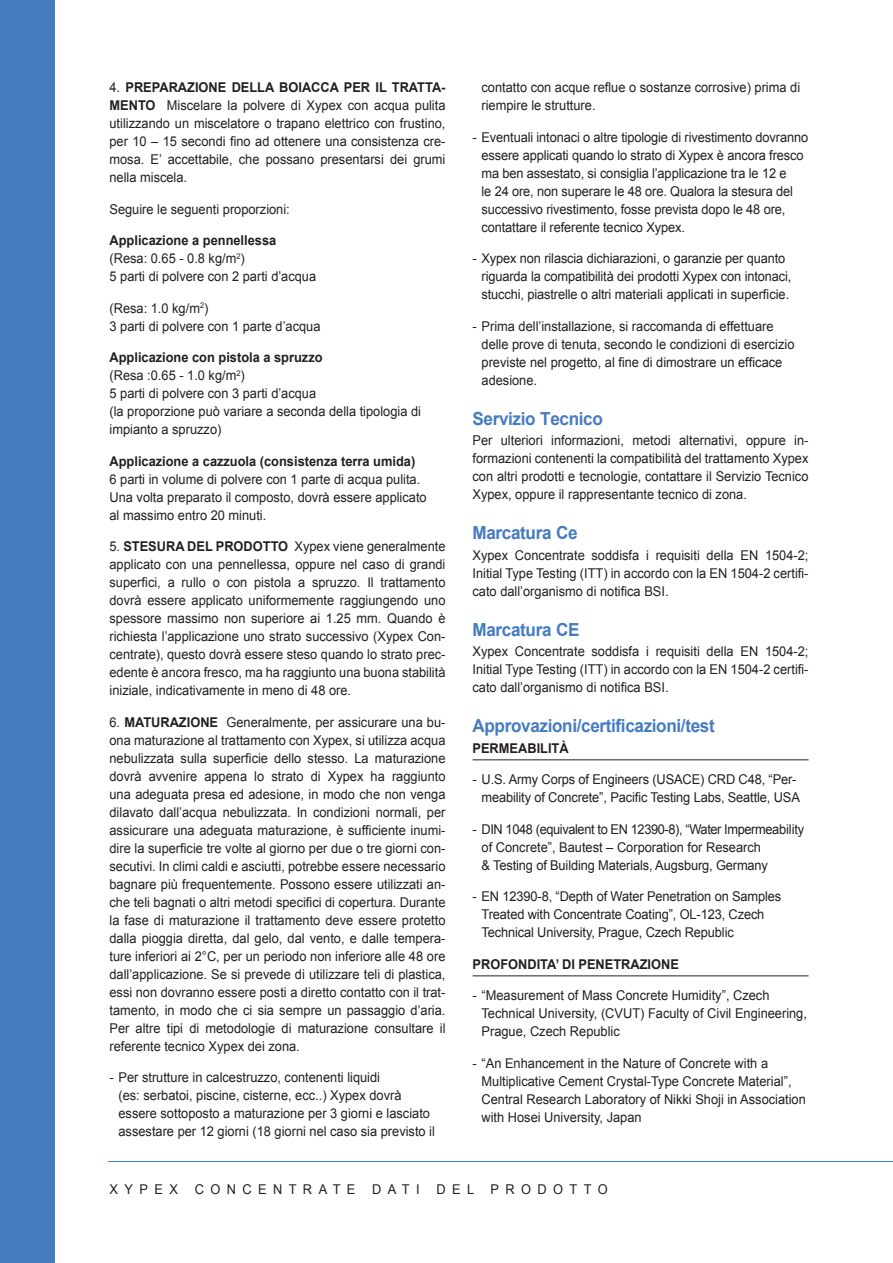
<style>
.page{position:relative;width:893px;height:1263px;background:#fff}
.page>*{position:absolute;margin:0;border:0;box-sizing:border-box;transform-origin:0 0}
.t1{font:700 18px "Arial";letter-spacing:-.02em;color:#457bbf;scale:.95 1}
.t2{font:13.5px/18px "Arial";color:#231f20;scale:.95 1}
.t3{font:700 13.5px "Arial";color:#231f20;scale:.95 1}
.t4{font:13.5px "Arial";letter-spacing:.5em;color:#231f20;scale:.95 1}
.s1{font-weight:700}
</style>
<div class="page">
<hr style="left:472px;top:759px;width:336px;height:1px;background:#231f20">
<hr style="left:472px;top:975px;width:336px;height:1px;background:#231f20">
<hr style="left:108px;top:1161px;width:785px;height:1px;background:#457bbf">
<div style="left:0;top:0;width:54px;height:1263px;background:#457bbf"></div>
<p class="t2" style="left:110px;top:79px;width:355px;text-align:justify">4. <span class="s1">PREPARAZIONE DELLA BOIACCA PER IL TRATTA-MENTO</span> Miscelare la polvere di Xypex con acqua pulita utilizzando un miscelatore o trapano elettrico con frustino, per 10 – 15 secondi fino ad ottenere una consistenza cre&shy;mosa. E’ accettabile, che possano presentarsi dei grumi nella miscela.</p>
<p class="t2" style="left:110px;top:200px;width:191px">Seguire le seguenti proporzioni:</p>
<p class="t2" style="left:110px;top:232px;width:219px"><span class="s1">Applicazione a pennellessa </span>(Resa: 0.65 - 0.8 kg/m<sup>2</sup>)<br>5 parti di polvere con 2 parti d’acqua</p>
<p class="t2" style="left:110px;top:299px;width:224px">(Resa: 1.0 kg/m<sup>2</sup>)<br>3 parti di polvere con 1 parte d’acqua</p>
<p class="t2" style="left:110px;top:349px;width:329px"><span class="s1">Applicazione con pistola a spruzzo<br></span>(Resa :0.65 - 1.0 kg/m<sup>2</sup>)<br>5 parti di polvere con 3 parti d’acqua<br>(la proporzione può variare a seconda della tipologia di impianto a spruzzo)</p>
<p class="t3" style="left:110px;top:452px;width:323px">Applicazione a cazzuola (consistenza terra umida)</p>
<p class="t2" style="left:110px;top:470px;width:335px">6 parti in volume di polvere con 1 parte di acqua pulita.<br>Una volta preparato il composto, dovrà essere applicato al massimo entro 20 minuti.</p>
<p class="t2" style="left:110px;top:538px;width:355px;text-align:justify">5. <span class="s1">STESURA DEL PRODOTTO</span> Xypex viene generalmente applicato con una pennellessa, oppure nel caso di grandi superfici, a rullo o con pistola a spruzzo. Il trattamento dovrà essere applicato uniformemente raggiungendo uno spessore massimo non superiore ai 1.25 mm. Quando è richiesta l’applicazione uno strato successivo (Xypex Con&shy;centrate), questo dovrà essere steso quando lo strato prec&shy;edente è ancora fresco, ma ha raggiunto una buona stabilità iniziale, indicativamente in meno di 48 ore.</p>
<p class="t2" style="left:110px;top:713px;width:355px;text-align:justify">6. <span class="s1">MATURAZIONE</span> Generalmente, per assicurare una bu&shy;ona maturazione al trattamento con Xypex, si utilizza acqua nebulizzata sulla superficie dello stesso. La maturazione dovrà avvenire appena lo strato di Xypex ha raggiunto una adeguata presa ed adesione, in modo che non venga dilavato dall’acqua nebulizzata. In condizioni normali, per assicurare una adeguata maturazione, è sufficiente inumi&shy;dire la superficie tre volte al giorno per due o tre giorni con&shy;secutivi. In climi caldi e asciutti, potrebbe essere necessario bagnare più frequentemente. Possono essere utilizzati an&shy;che teli bagnati o altri metodi specifici di copertura. Durante la fase di maturazione il trattamento deve essere protetto dalla pioggia diretta, dal gelo, dal vento, e dalle tempera&shy;ture inferiori ai 2°C, per un periodo non inferiore alle 48 ore dall’applicazione. Se si prevede di utilizzare teli di plastica, essi non dovranno essere posti a diretto contatto con il trat&shy;tamento, in modo che ci sia sempre un passaggio d’aria.<br>Per altre tipi di metodologie di maturazione consultare il referente tecnico Xypex dei zona.</p>
<p class="t2" style="left:118px;top:1069px;width:335px;text-indent:-9px">- Per strutture in calcestruzzo, contenenti liquidi<br>(es: serbatoi, piscine, cisterne, ecc..) Xypex dovrà essere sottoposto a maturazione per 3 giorni e lasciato assestare per 12 giorni (18 giorni nel caso sia previsto il</p>
<p class="t2" style="left:482px;top:79px;width:337px">contatto con acque reflue o sostanze corrosive) prima di riempire le strutture.</p>
<p class="t2" style="left:482px;top:128px;width:345px;text-indent:-9px">- Eventuali intonaci o altre tipologie di rivestimento dovranno essere applicati quando lo strato di Xypex è ancora fresco ma ben assestato, si consiglia l’applicazione tra le 12 e<br>le 24 ore, non superare le 48 ore. Qualora la stesura del successivo rivestimento, fosse prevista dopo le 48 ore, contattare il referente tecnico Xypex.</p>
<p class="t2" style="left:482px;top:250px;width:328px;text-indent:-9px">- Xypex non rilascia dichiarazioni, o garanzie per quanto riguarda la compatibilità dei prodotti Xypex con intonaci, stucchi, piastrelle o altri materiali applicati in superficie.</p>
<p class="t2" style="left:482px;top:317px;width:331px;text-indent:-9px">- Prima dell’installazione, si raccomanda di effettuare delle prove di tenuta, secondo le condizioni di esercizio previste nel progetto, al fine di dimostrare un efficace adesione.</p>
<h1 class="t1" style="left:472px;top:406px;width:139px">Servizio Tecnico</h1>
<p class="t2" style="left:472px;top:432px;width:355px;text-align:justify">Per ulteriori informazioni, metodi alternativi, oppure in&shy;formazioni contenenti la compatibilità del trattamento Xypex con altri prodotti e tecnologie, contattare il Servizio Tecnico Xypex, oppure il rappresentante tecnico di zona.</p>
<h1 class="t1" style="left:472px;top:521px;width:112px">Marcatura Ce</h1>
<p class="t2" style="left:472px;top:546px;width:355px;text-align:justify">Xypex Concentrate soddisfa i requisiti della EN 1504-2; Initial Type Testing (ITT) in accordo con la EN 1504-2 certifi&shy;cato dall’organismo di notifica BSI.</p>
<h1 class="t1" style="left:472px;top:617px;width:114px">Marcatura CE</h1>
<p class="t2" style="left:472px;top:643px;width:355px;text-align:justify">Xypex Concentrate soddisfa i requisiti della EN 1504-2; Initial Type Testing (ITT) in accordo con la EN 1504-2 certifi&shy;cato dall’organismo di notifica BSI.</p>
<h1 class="t1" style="left:472px;top:714px;width:256px">Approvazioni/certificazioni/test</h1>
<p class="t3" style="left:472px;top:739px;width:103px">PERMEABILITÀ</p>
<p class="t2" style="left:472px;top:771px;width:346px;text-align:right">- U.S. Army Corps of Engineers (USACE) CRD C48, “Per&shy;meability of Concrete”, Pacific Testing Labs, Seattle, USA</p>
<p class="t2" style="left:482px;top:820px;width:341px;text-indent:-9px">- DIN 1048 (equivalent to EN 12390-8), “Water Impermeability of Concrete”, Bautest – Corporation for Research<br>&amp; Testing of Building Materials, Augsburg, Germany</p>
<p class="t2" style="left:482px;top:888px;width:317px;text-indent:-9px">- EN 12390-8, “Depth of Water Penetration on Samples<br>Treated with Concentrate Coating”, OL-123, Czech<br>Technical University, Prague, Czech Republic</p>
<p class="t3" style="left:472px;top:955px;width:219px">PROFONDITA’ DI PENETRAZIONE</p>
<p class="t2" style="left:482px;top:987px;width:344px;text-indent:-9px">- “Measurement of Mass Concrete Humidity”, Czech<br>Technical University, (CVUT) Faculty of Civil Engineering,<br>Prague, Czech Republic</p>
<p class="t2" style="left:482px;top:1054px;width:343px;text-indent:-9px">- “An Enhancement in the Nature of Concrete with a Multiplicative Cement Crystal-Type Concrete Material”, Central Research Laboratory of Nikki Shoji in Association with Hosei University, Japan</p>
<p class="t4" style="left:110px;top:1180px;width:526px">XYPEX CONCENTRATE DATI DEL PRODOTTO</p>
</div>
